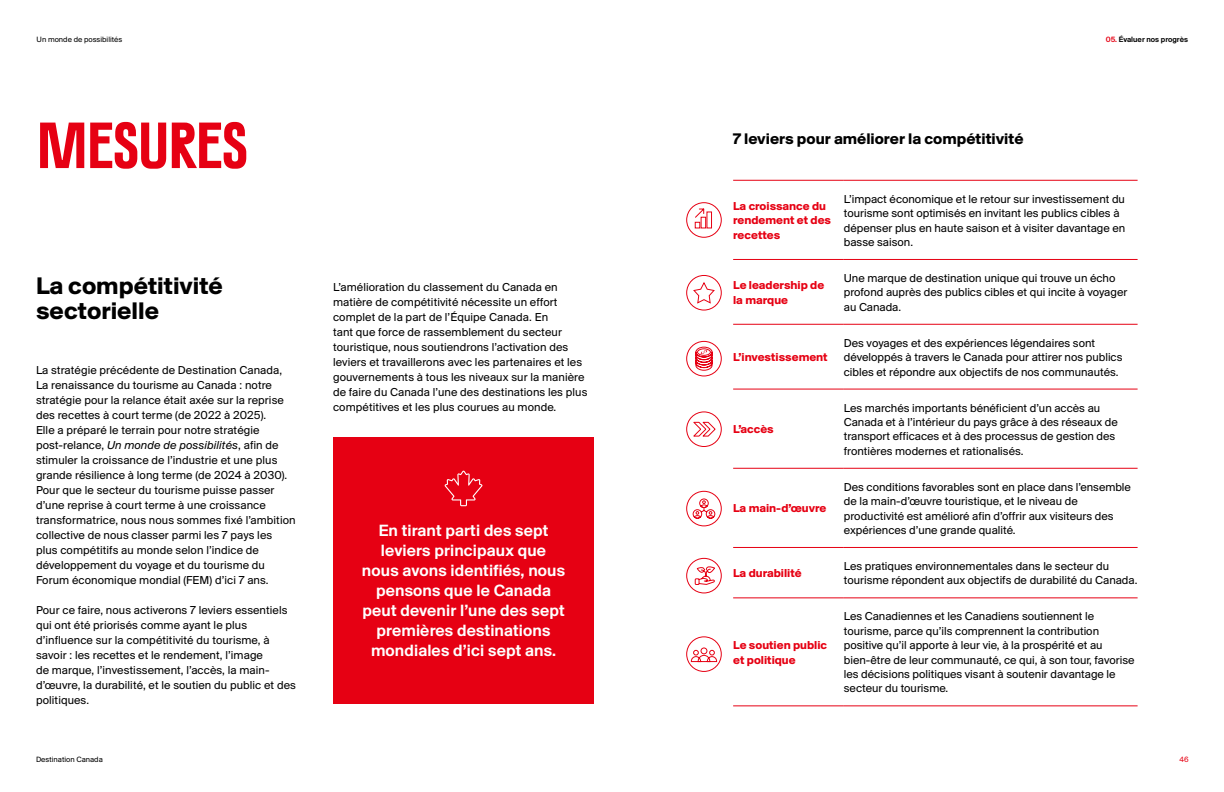
<style>
.page{position:relative;width:1224px;height:792px;background:#fff}
.page>*{position:absolute;margin:0;border:0;box-sizing:border-box;transform-origin:0 0}
.t1{font:700 65px "Canada";letter-spacing:-.035em;color:#e60013}
.t2{font:700 25px/25px "Suisse BP Intl";color:#000}
.t3{font:17px/20px "Suisse BP Intl Antique";letter-spacing:.005em;color:#fff;text-align:center}
.t4{font:700 16px "Suisse BP Intl";color:#000}
.t5{font:12px/15px "Suisse BP Intl";color:#000}
.t6{font:700 12px/14.4px "Suisse BP Intl";color:#e60013}
.t7{font:8px "Suisse BP Intl";color:#000}
.t8{font:8px "Suisse BP Intl Antique";color:#000}
.t9{font:8px "Suisse BP Intl";color:#e60013}
.s1{font-style:italic}
.s2{color:#e60013}
</style>
<div class="page">
<div style="left:333px;top:437px;width:261px;height:267px;background:#e60013"></div>
<svg style="left:445px;top:471px;width:38px;height:35px"></svg>
<hr style="left:733px;top:180px;width:111px;height:1px;background:#e60013">
<hr style="left:844px;top:180px;width:294px;height:1px;background:#e60013">
<hr style="left:733px;top:259px;width:111px;height:1px;background:#e60013">
<hr style="left:844px;top:259px;width:294px;height:1px;background:#e60013">
<hr style="left:733px;top:324px;width:111px;height:1px;background:#e60013">
<hr style="left:844px;top:324px;width:294px;height:1px;background:#e60013">
<hr style="left:733px;top:389px;width:111px;height:1px;background:#e60013">
<hr style="left:844px;top:389px;width:294px;height:1px;background:#e60013">
<hr style="left:733px;top:468px;width:111px;height:1px;background:#e60013">
<hr style="left:844px;top:468px;width:294px;height:1px;background:#e60013">
<hr style="left:733px;top:547px;width:111px;height:1px;background:#e60013">
<hr style="left:844px;top:547px;width:294px;height:1px;background:#e60013">
<hr style="left:733px;top:598px;width:111px;height:1px;background:#e60013">
<hr style="left:844px;top:598px;width:294px;height:1px;background:#e60013">
<hr style="left:733px;top:706px;width:111px;height:1px;background:#e60013">
<hr style="left:844px;top:706px;width:294px;height:1px;background:#e60013">
<div style="left:686px;top:202px;width:36px;height:36px;border:1px solid #e60013;border-radius:50%"></div>
<div style="left:686px;top:275px;width:36px;height:35px;border:1px solid #e60013;border-radius:50%"></div>
<div style="left:686px;top:341px;width:36px;height:35px;border:1px solid #e60013;border-radius:50%"></div>
<div style="left:686px;top:412px;width:36px;height:35px;border:1px solid #e60013;border-radius:50%"></div>
<div style="left:686px;top:491px;width:36px;height:35px;border:1px solid #e60013;border-radius:50%"></div>
<div style="left:686px;top:558px;width:36px;height:35px;border:1px solid #e60013;border-radius:50%"></div>
<div style="left:686px;top:636px;width:36px;height:36px;border:1px solid #e60013;border-radius:50%"></div>
<div style="left:701px;top:217px;width:5px;height:11px;border:1px solid #e60013"></div>
<div style="left:707px;top:212px;width:5px;height:16px;border:1px solid #e60013"></div>
<svg style="left:694px;top:208px;width:11px;height:20px"></svg>
<svg style="left:693px;top:282px;width:22px;height:22px"></svg>
<svg style="left:695px;top:346px;width:18px;height:25px"></svg>
<svg style="left:693px;top:421px;width:23px;height:16px"></svg>
<svg style="left:691px;top:647px;width:26px;height:15px"></svg>
<svg style="left:694px;top:566px;width:21px;height:19px"></svg>
<svg style="left:692px;top:498px;width:24px;height:21px"></svg>
<p class="t7" style="left:37px;top:35px;width:87px">Un monde de possibilités</p>
<h1 class="t1" style="left:36px;top:113px;width:214px">MESURES</h1>
<h2 class="t2" style="left:36px;top:273px;width:188px">La compétitivité sectorielle</h2>
<p class="t5" style="left:333px;top:280px;width:256px">L’amélioration du classement du Canada en matière de compétitivité nécessite un effort complet de la part de l’Équipe Canada. En<br>tant que force de rassemblement du secteur touristique, nous soutiendrons l’activation des leviers et travaillerons avec les partenaires et les gouvernements à tous les niveaux sur la manière de faire du Canada l’une des destinations les plus compétitives et les plus courues au monde.</p>
<p class="t5" style="left:36px;top:363px;width:261px">La stratégie précédente de Destination Canada, La renaissance du tourisme au Canada : notre stratégie pour la relance était axée sur la reprise des recettes à court terme (de 2022 à 2025).<br>Elle a préparé le terrain pour notre stratégie post-relance, <span class="s1">Un monde de possibilités</span>, afin de stimuler la croissance de l’industrie et une plus grande résilience à long terme (de 2024 à 2030).<br>Pour que le secteur du tourisme puisse passer d’une reprise à court terme à une croissance transformatrice, nous nous sommes fixé l’ambition collective de nous classer parmi les 7 pays les plus compétitifs au monde selon l’indice de développement du voyage et du tourisme du Forum économique mondial (FEM) d’ici 7 ans.</p>
<p class="t5" style="left:36px;top:603px;width:261px">Pour ce faire, nous activerons 7 leviers essentiels qui ont été priorisés comme ayant le plus d’influence sur la compétitivité du tourisme, à savoir : les recettes et le rendement, l’image<br>de marque, l’investissement, l’accès, la main&shy;d’œuvre, la durabilité, et le soutien du public et des politiques.</p>
<h3 class="t3" style="left:362px;top:520px;width:205px">En tirant parti des sept leviers principaux que nous avons identifiés, nous pensons que le Canada peut devenir l’une des sept premières destinations mondiales d’ici sept ans.</h3>
<p class="t7" style="left:36px;top:755px;width:68px">Destination Canada</p>
<h3 class="t4" style="left:733px;top:130px;width:292px">7 leviers pour améliorer la compétitivité</h3>
<p class="t8" style="left:1106px;top:35px;width:84px"><span class="s2">05.</span> Évaluer nos progrès</p>
<p class="t6" style="left:733px;top:199px;width:99px">La croissance du rendement et des recettes</p>
<p class="t5" style="left:844px;top:191px;width:283px;line-height:14.4px">L’impact économique et le retour sur investissement du tourisme sont optimisés en invitant les publics cibles à dépenser plus en haute saison et à visiter davantage en basse saison.</p>
<p class="t6" style="left:733px;top:278px;width:93px">Le leadership de la marque</p>
<p class="t5" style="left:844px;top:271px;width:285px;line-height:14.4px">Une marque de destination unique qui trouve un écho profond auprès des publics cibles et qui incite à voyager au Canada.</p>
<p class="t6" style="left:733px;top:350px;width:96px">L’investissement</p>
<p class="t6" style="left:733px;top:422px;width:42px">L’accès</p>
<p class="t6" style="left:733px;top:501px;width:95px">La main-d’œuvre</p>
<p class="t5" style="left:844px;top:335px;width:280px;line-height:14.4px">Des voyages et des expériences légendaires sont développés à travers le Canada pour attirer nos publics cibles et répondre aux objectifs de nos communautés.</p>
<p class="t5" style="left:844px;top:400px;width:276px;line-height:14.4px">Les marchés importants bénéficient d’un accès au Canada et à l’intérieur du pays grâce à des réseaux de transport efficaces et à des processus de gestion des frontières modernes et rationalisés.</p>
<p class="t5" style="left:844px;top:479px;width:289px;line-height:14.4px">Des conditions favorables sont en place dans l’ensemble de la main-d’œuvre touristique, et le niveau de productivité est amélioré afin d’offrir aux visiteurs des expériences d’une grande qualité.</p>
<p class="t6" style="left:733px;top:566px;width:70px">La durabilité</p>
<p class="t5" style="left:844px;top:559px;width:295px;line-height:14.4px">Les pratiques environnementales dans le secteur du tourisme répondent aux objectifs de durabilité du Canada.</p>
<p class="t6" style="left:733px;top:638px;width:95px">Le soutien public et politique</p>
<p class="t5" style="left:844px;top:609px;width:292px;line-height:14.4px">Les Canadiennes et les Canadiens soutiennent le tourisme, parce qu’ils comprennent la contribution positive qu’il apporte à leur vie, à la prospérité et au bien-être de leur communauté, ce qui, à son tour, favorise les décisions politiques visant à soutenir davantage le secteur du tourisme.</p>
<p class="t9" style="left:1179px;top:755px;width:11px">46</p>
</div>
